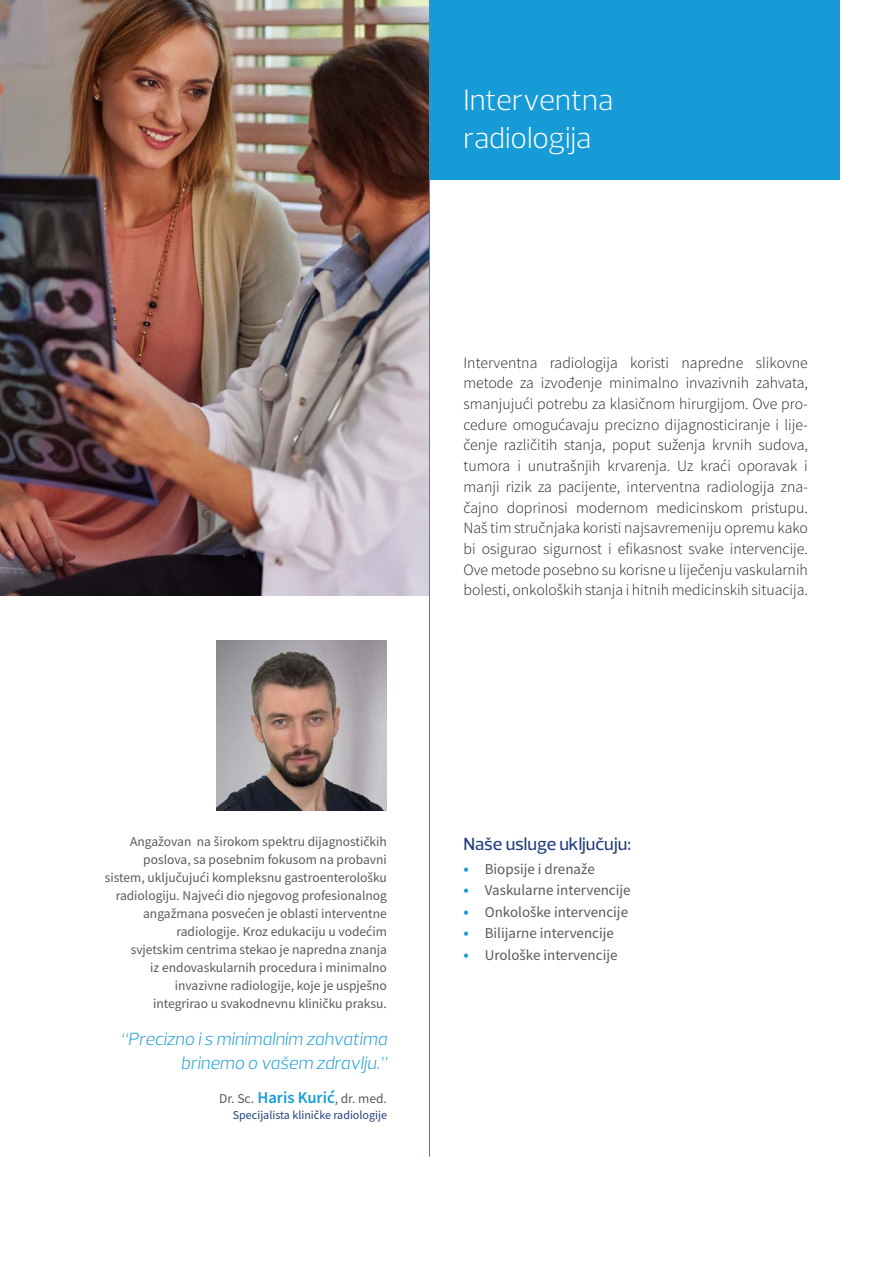
<style>
.page{position:relative;width:893px;height:1263px;background:#fff}
.page>*{position:absolute;margin:0;border:0;box-sizing:border-box;transform-origin:0 0}
.t1{font:300 30px/37.5px "Prelo";color:#fff}
.t2{font:italic 300 18px/24px "Prelo";color:#179bd7;text-align:right}
.t3{font:500 18px "Prelo";color:#213f7e}
.t4{font:300 15.75px/20.7px "Source Sans Pro";color:#231f20;text-align:justify}
.t5{font:15px "Source Sans Pro";color:#58595b}
.t6{font:13.5px/18px "Source Sans Pro";color:#58595b;text-align:right}
.t7{font:12px "Source Sans Pro";color:#213f7e}
.s1{font-weight:600;font-size:16.5px;color:#179bd7}
</style>
<div class="page">
<div style="left:368px;top:0;width:472px;height:180px;background:#179bd7"></div>
<img style="left:217px;top:641px;width:170px;height:170px">
<img style="left:0;top:0;width:429px;height:595px">
<hr style="left:429px;top:0;width:1px;height:1157px;background:#179bd7">
<h1 class="t1" style="left:463px;top:81px;width:151px">Interventna radiologija</h1>
<p class="t4" style="left:463px;top:352px;width:346px">Interventna radiologija koristi napredne slikovne metode za izvođenje minimalno invazivnih zahvata, smanjujući potrebu za klasičnom hirurgijom. Ove pro&shy;cedure omogućavaju precizno dijagnosticiranje i lije&shy;čenje različitih stanja, poput suženja krvnih sudova, tumora i unutrašnjih krvarenja. Uz kraći oporavak i manji rizik za pacijente, interventna radiologija zna&shy;čajno doprinosi modernom medicinskom pristupu.<br>Naš tim stručnjaka koristi najsavremeniju opremu kako bi osigurao sigurnost i efikasnost svake intervencije.<br>Ove metode posebno su korisne u liječenju vaskularnih bolesti, onkoloških stanja i hitnih medicinskih situacija.</p>
<p class="t6" style="left:105px;top:833px;width:284px">Angažovan na širokom spektru dijagnostičkih poslova, sa posebnim fokusom na probavni sistem, uključujući kompleksnu gastroenterološku radiologiju. Najveći dio njegovog profesionalnog angažmana posvećen je oblasti interventne radiologije. Kroz edukaciju u vodećim<br>svjetskim centrima stekao je napredna znanja<br>iz endovaskularnih procedura i minimalno invazivne radiologije, koje je uspješno<br>integrirao u svakodnevnu kliničku praksu.</p>
<p class="t2" style="left:121px;top:1027px;width:268px">“Precizno i s minimalnim zahvatima brinemo o vašem zdravlju.”</p>
<p class="t6" style="left:219px;top:1089px;width:169px">Dr. Sc. <span class="s1">Haris Kurić</span>, dr. med.</p>
<p class="t7" style="left:233px;top:1108px;width:156px">Specijalista kliničke radiologije</p>
<p class="t3" style="left:463px;top:832px;width:169px">Naše usluge uključuju:</p>
<p class="t5" style="left:463px;top:859px;width:133px"><span class="s1">•</span> Biopsije i drenaže</p>
<p class="t5" style="left:463px;top:881px;width:169px"><span class="s1">•</span> Vaskularne intervencije</p>
<p class="t5" style="left:463px;top:902px;width:166px"><span class="s1">•</span> Onkološke intervencije</p>
<p class="t5" style="left:463px;top:924px;width:152px"><span class="s1">•</span> Bilijarne intervencije</p>
<p class="t5" style="left:463px;top:945px;width:155px"><span class="s1">•</span> Urološke intervencije</p>
</div>
